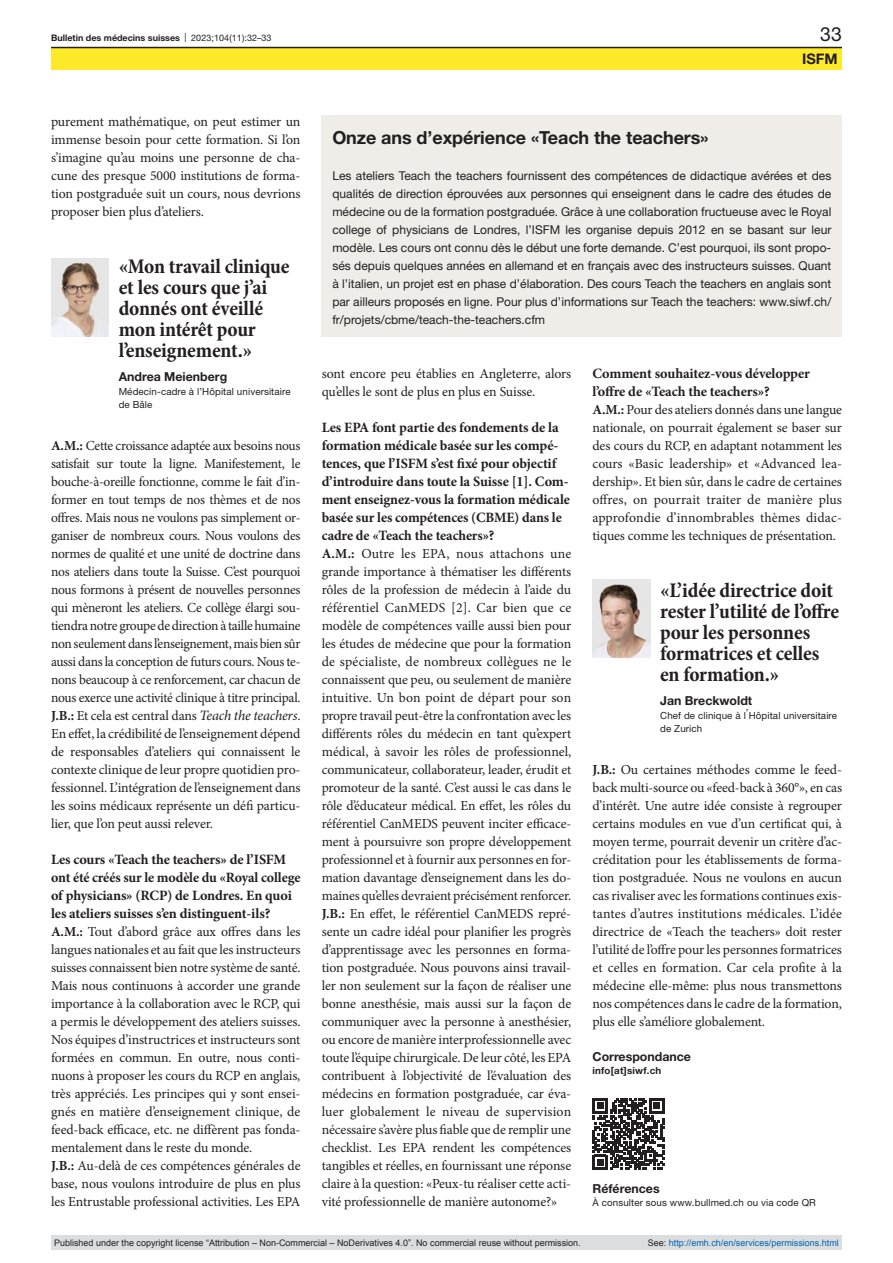
<style>
.page{position:relative;width:893px;height:1263px;background:#fff}
.page>*{position:absolute;margin:0;border:0;box-sizing:border-box;transform-origin:0 0}
.quote{font:700 condensed 21px/21px "Minion Pro";letter-spacing:-.01em;color:#231f20}
.t1{font:19.5px "Helvetica Neue LT Pro";color:#231f20}
.box-head1{font:700 18px "Helvetica Neue LT Pro";letter-spacing:-.005em;color:#231f20}
.t2{font:700 14.55px "Helvetica Neue LT Pro";color:#231f20}
.interview-question{font:700 14.25px/18px "Minion Pro";letter-spacing:-.01em;color:#231f20}
.interview-answer{font:13.8px/18px "Minion Pro";letter-spacing:-.01em;color:#231f20;text-align:justify}
.authors{font:700 12.3px "Helvetica Neue LT Pro";color:#231f20}
.correspondence-head{font:700 12.3px "Helvetica Neue LT Pro";color:#231f20}
.online-ref-head{font:700 12.3px "Helvetica Neue LT Pro";color:#231f20}
.box-paragraph{font:12.15px/18px "Helvetica Neue LT Pro";color:#231f20;text-align:justify}
.affiliations{font:9.75px/13.5px "Helvetica Neue LT Pro";letter-spacing:.01em;color:#231f20}
.online-ref{font:9.75px "Helvetica Neue LT Pro";letter-spacing:.01em;color:#231f20}
.correspondence-e-mai{font:700 9.75px "Helvetica Neue LT Pro";letter-spacing:.02em;color:#231f20}
.t3{font:9px "Arial";color:#231f20}
.t4{font:9px "Arial";color:#0066b3}
.t5{font:700 9px "Helvetica Neue LT Pro";color:#231f20}
.s1{font-weight:400}
.s2{font-weight:700}
.s3{font-style:italic;font-size:14.25px}
.s4{color:#231f20}
</style>
<div class="page">
<div style="left:322px;top:115px;width:520px;height:222px;background:#f0ece7"></div>
<img style="left:592px;top:579px;width:58px;height:78px">
<svg style="left:593px;top:1098px;width:71px;height:72px"></svg>
<img style="left:51px;top:258px;width:58px;height:78px">
<div style="left:51px;top:47px;width:791px;height:23px;background:#ffea2a"></div>
<hr style="left:51px;top:47px;width:791px;height:1px;background:#231f20">
<div style="left:51px;top:1235px;width:791px;height:15px;background:#dcdddf"></div>
<p class="t5" style="left:51px;top:32px;width:222px">Bulletin des médecins suisses <span class="s1">| 2023;104(11):32–33</span></p>
<h2 class="t1" style="left:820px;top:22px;width:23px">33</h2>
<p class="interview-answer" style="left:51px;top:113px;width:251px">purement mathématique, on peut estimer un immense besoin pour cette formation. Si l’on s’imagine qu’au moins une personne de cha&shy;cune des presque 5000 institutions de forma&shy;tion postgraduée suit un cours, nous devrions proposer bien plus d’ateliers.</p>
<p class="quote" style="left:119px;top:257px;width:172px">«Mon travail clinique et les cours que j’ai donnés ont éveillé mon intérêt pour l’enseignement.»</p>
<p class="authors" style="left:119px;top:369px;width:110px">Andrea Meienberg</p>
<p class="affiliations" style="left:119px;top:384px;width:173px">Médecin-cadre à l’Hôpital universitaire de Bâle</p>
<p class="interview-answer" style="left:51px;top:437px;width:251px"><span class="s2">A.M.:</span> Cette croissance adaptée aux besoins nous satisfait sur toute la ligne. Manifestement, le bouche-à-oreille fonctionne, comme le fait d’in&shy;former en tout temps de nos thèmes et de nos offres. Mais nous ne voulons pas simplement or&shy;ganiser de nombreux cours. Nous voulons des normes de qualité et une unité de doctrine dans nos ateliers dans toute la Suisse. C’est pourquoi nous formons à présent de nouvelles personnes qui mèneront les ateliers. Ce collège élargi sou&shy;tiendra notre groupe de direction à taille humaine non seulement dans l’enseignement, mais bien sûr aussi dans la conception de futurs cours. Nous te&shy;nons beaucoup à ce renforcement, car chacun de nous exerce une activité clinique à titre principal.</p>
<p class="interview-answer" style="left:51px;top:707px;width:251px"><span class="s2">J.B.:</span> Et cela est central dans <span class="s3">Teach the teachers</span>.<br>En effet, la crédibilité de l’enseignement dépend de responsables d’ateliers qui connaissent le contexte clinique de leur propre quotidien pro&shy;fessionnel. L’intégration de l’enseignement dans les soins médicaux représente un défi particu&shy;lier, que l’on peut aussi relever.</p>
<p class="interview-question" style="left:51px;top:850px;width:251px">Les cours «Teach the teachers» de l’ISFM ont été créés sur le modèle du «Royal college of physicians» (RCP) de Londres. En quoi les ateliers suisses s’en distinguent-ils?</p>
<p class="interview-answer" style="left:51px;top:923px;width:251px"><span class="s2">A.M.:</span> Tout d’abord grâce aux offres dans les langues nationales et au fait que les instructeurs suisses connaissent bien notre système de santé.<br>Mais nous continuons à accorder une grande importance à la collaboration avec le RCP, qui a permis le développement des ateliers suisses.<br>Nos équipes d’instructrices et instructeurs sont formées en commun. En outre, nous conti&shy;nuons à proposer les cours du RCP en anglais, très appréciés. Les principes qui y sont ensei&shy;gnés en matière d’enseignement clinique, de feed-back efficace, etc. ne diffèrent pas fonda&shy;mentalement dans le reste du monde.</p>
<p class="interview-answer" style="left:51px;top:1157px;width:251px"><span class="s2">J.B.:</span> Au-delà de ces compétences générales de base, nous voulons introduire de plus en plus les Entrustable professional activities. Les EPA</p>
<p class="t2" style="left:802px;top:49px;width:37px">ISFM</p>
<p class="box-head1" style="left:332px;top:126px;width:378px">Onze ans d’expérience «Teach the teachers»</p>
<p class="box-paragraph" style="left:332px;top:166px;width:500px">Les ateliers Teach the teachers fournissent des compétences de didactique avérées et des qualités de direction éprouvées aux personnes qui enseignent dans le cadre des études de médecine ou de la formation postgraduée. Grâce à une collaboration fructueuse avec le Royal college of physicians de Londres, l’ISFM les organise depuis 2012 en se basant sur leur modèle. Les cours ont connu dès le début une forte demande. C’est pourquoi, ils sont propo&shy;sés depuis quelques années en allemand et en français avec des instructeurs suisses. Quant à l’italien, un projet est en phase d’élaboration. Des cours Teach the teachers en anglais sont par ailleurs proposés en ligne. Pour plus d’informations sur Teach the teachers: www.siwf.ch/ fr/projets/cbme/teach-the-teachers.cfm</p>
<p class="interview-answer" style="left:322px;top:365px;width:251px">sont encore peu établies en Angleterre, alors qu’elles le sont de plus en plus en Suisse.</p>
<p class="interview-question" style="left:322px;top:418px;width:250px">Les EPA font partie des fondements de la formation médicale basée sur les compé&shy;tences, que l’ISFM s’est fixé pour objectif d’introduire dans toute la Suisse [1]. Com&shy;ment enseignez-vous la formation médicale basée sur les compétences (CBME) dans le cadre de «Teach the teachers»?</p>
<p class="interview-answer" style="left:322px;top:545px;width:251px"><span class="s2">A.M.:</span> Outre les EPA, nous attachons une grande importance à thématiser les différents rôles de la profession de médecin à l’aide du référentiel CanMEDS [2]. Car bien que ce modèle de compétences vaille aussi bien pour les études de médecine que pour la formation de spécialiste, de nombreux collègues ne le connaissent que peu, ou seulement de manière intuitive. Un bon point de départ pour son propre travail peut-être la confrontation avec les différents rôles du médecin en tant qu’expert médical, à savoir les rôles de professionnel, communicateur, collaborateur, leader, érudit et promoteur de la santé. C’est aussi le cas dans le rôle d’éducateur médical. En effet, les rôles du référentiel CanMEDS peuvent inciter efficace&shy;ment à poursuivre son propre développement professionnel et à fournir aux personnes en for&shy;mation davantage d’enseignement dans les do&shy;maines qu’elles devraient précisément renforcer.</p>
<p class="interview-answer" style="left:322px;top:905px;width:251px"><span class="s2">J.B.:</span> En effet, le référentiel CanMEDS repré&shy;sente un cadre idéal pour planifier les progrès d’apprentissage avec les personnes en forma&shy;tion postgraduée. Nous pouvons ainsi travail&shy;ler non seulement sur la façon de réaliser une bonne anesthésie, mais aussi sur la façon de communiquer avec la personne à anesthésier, ou encore de manière interprofessionnelle avec toute l’équipe chirurgicale. De leur côté, les EPA contribuent à l’objectivité de l’évaluation des médecins en formation postgraduée, car éva&shy;luer globalement le niveau de supervision nécessaire s’avère plus fiable que de remplir une checklist. Les EPA rendent les compétences tangibles et réelles, en fournissant une réponse claire à la question: «Peux-tu réaliser cette acti&shy;vité professionnelle de manière autonome?»</p>
<p class="interview-question" style="left:592px;top:364px;width:219px">Comment souhaitez-vous développer l’offre de «Teach the teachers»?</p>
<p class="interview-answer" style="left:592px;top:401px;width:251px"><span class="s2">A.M.:</span> Pour des ateliers donnés dans une langue nationale, on pourrait également se baser sur des cours du RCP, en adaptant notamment les cours «Basic leadership» et «Advanced lea&shy;dership». Et bien sûr, dans le cadre de certaines offres, on pourrait traiter de manière plus approfondie d’innombrables thèmes didac&shy;tiques comme les techniques de présentation.</p>
<p class="quote" style="left:660px;top:581px;width:181px">«L’idée directrice doit rester l’utilité de l’offre pour les personnes formatrices et celles en formation.»</p>
<p class="authors" style="left:660px;top:693px;width:94px">Jan Breckwoldt</p>
<p class="affiliations" style="left:660px;top:708px;width:178px">Chef de clinique à l’Hôpital universitaire de Zurich</p>
<p class="interview-answer" style="left:592px;top:761px;width:251px"><span class="s2">J.B.:</span> Ou certaines méthodes comme le feed&shy;back multi-source ou «feed-back à 360°», en cas d’intérêt. Une autre idée consiste à regrouper certains modules en vue d’un certificat qui, à moyen terme, pourrait devenir un critère d’ac&shy;créditation pour les établissements de forma&shy;tion postgraduée. Nous ne voulons en aucun cas rivaliser avec les formations continues exis&shy;tantes d’autres institutions médicales. L’idée directrice de «Teach the teachers» doit rester l’utilité de l’offre pour les personnes formatrices et celles en formation. Car cela profite à la médecine elle-même: plus nous transmettons nos compétences dans le cadre de la formation, plus elle s’améliore globalement.</p>
<p class="correspondence-head" style="left:592px;top:1048px;width:100px">Correspondance</p>
<p class="correspondence-e-mai" style="left:592px;top:1064px;width:70px">info[at]siwf.ch</p>
<p class="online-ref-head" style="left:592px;top:1180px;width:69px">Références</p>
<p class="online-ref" style="left:592px;top:1197px;width:225px">À consulter sous www.bullmed.ch ou via code QR</p>
<p class="t3" style="left:54px;top:1237px;width:528px">Published under the copyright license “Attribution – Non-Commercial – NoDerivatives 4.0”. No commercial reuse without permission.</p>
<p class="t4" style="left:648px;top:1237px;width:193px"><span class="s4">See:</span> http://emh.ch/en/services/permissions.html</p>
</div>
